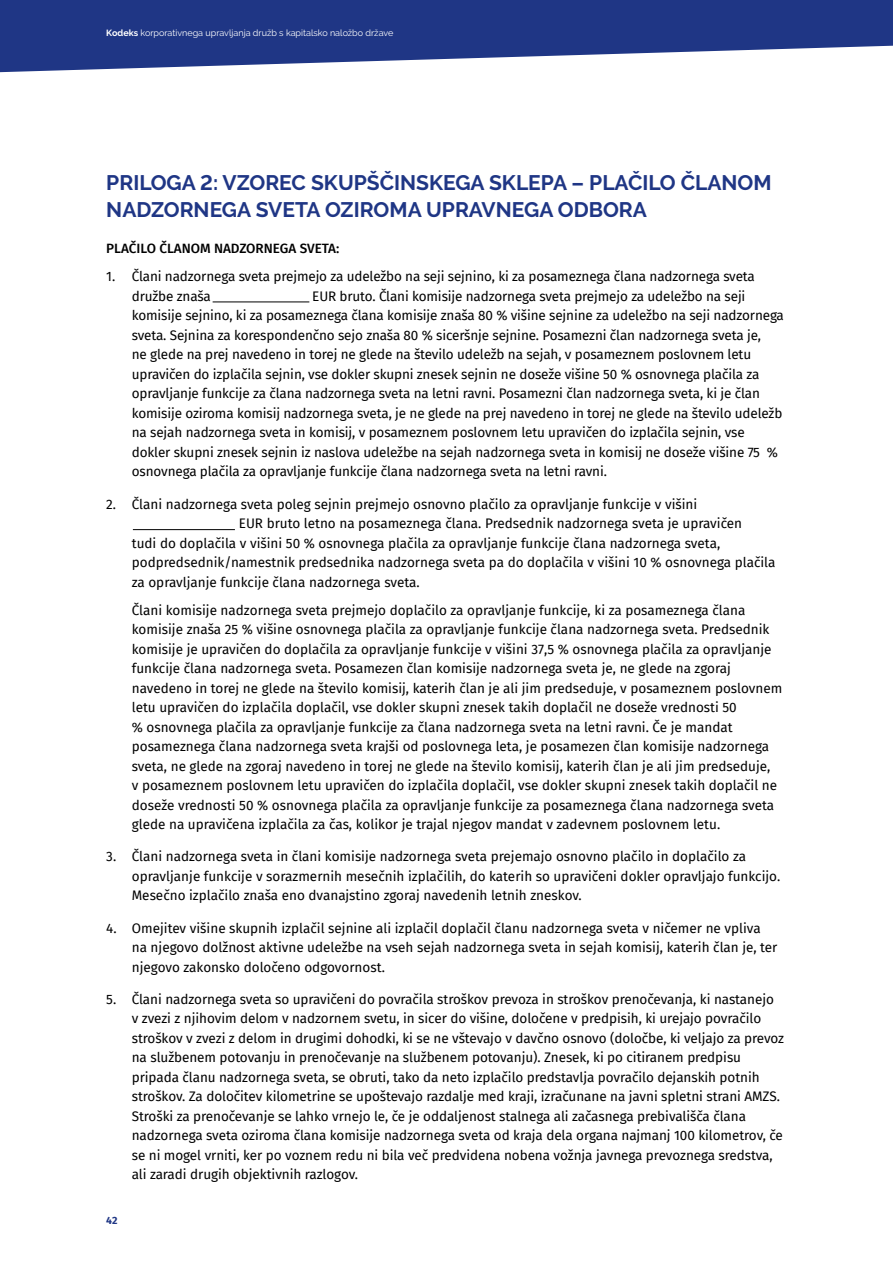
<style>
.page{position:relative;width:893px;height:1263px;background:#fff}
.page>*{position:absolute;margin:0;border:0;box-sizing:border-box;transform-origin:0 0}
.t1{font:700 21px/27px "Raleway";color:#1f3685}
.t2{font:13.5px/19.5px "Fira Sans";letter-spacing:-.005em;color:#000}
.t3{font:500 13.5px "Fira Sans";color:#000}
.t4{font:700 10.5px "Fira Sans";color:#1f3685}
.t5{font:9px "Raleway";color:#fff}
.s1{font-weight:700}
</style>
<div class="page">
<svg style="left:0;top:0;width:893px;height:72px;fill:#1f3685"></svg>
<hr style="left:213px;top:302px;width:96px;height:1px;background:#000">
<hr style="left:133px;top:529px;width:102px;height:1px;background:#000">
<p class="t5" style="left:106px;top:27px;width:289px"><span class="s1">Kodeks</span> korporativnega upravljanja družb s kapitalsko naložbo države</p>
<h1 class="t1" style="left:106px;top:169px;width:667px">PRILOGA 2: VZOREC SKUPŠČINSKEGA SKLEPA – PLAČILO ČLANOM<br>NADZORNEGA SVETA OZIROMA UPRAVNEGA ODBORA</h1>
<p class="t3" style="left:106px;top:238px;width:235px">PLAČILO ČLANOM NADZORNEGA SVETA:</p>
<p class="t2" style="left:132px;top:267px;width:625px;text-indent:-26px">1. Člani nadzornega sveta prejmejo za udeležbo na seji sejnino, ki za posameznega člana nadzornega sveta družbe znaša</p>
<p class="t2" style="left:132px;top:286px;width:654px;text-indent:180px">EUR bruto. Člani komisije nadzornega sveta prejmejo za udeležbo na seji komisije sejnino, ki za posameznega člana komisije znaša 80 % višine sejnine za udeležbo na seji nadzornega sveta. Sejnina za korespondenčno sejo znaša 80 % siceršnje sejnine. Posamezni član nadzornega sveta je,<br>ne glede na prej navedeno in torej ne glede na število udeležb na sejah, v posameznem poslovnem letu upravičen do izplačila sejnin, vse dokler skupni znesek sejnin ne doseže višine 50 % osnovnega plačila za opravljanje funkcije za člana nadzornega sveta na letni ravni. Posamezni član nadzornega sveta, ki je član komisije oziroma komisij nadzornega sveta, je ne glede na prej navedeno in torej ne glede na število udeležb na sejah nadzornega sveta in komisij, v posameznem poslovnem letu upravičen do izplačila sejnin, vse dokler skupni znesek sejnin iz naslova udeležbe na sejah nadzornega sveta in komisij ne doseže višine 75 % osnovnega plačila za opravljanje funkcije člana nadzornega sveta na letni ravni.</p>
<p class="t2" style="left:106px;top:494px;width:592px">2. Člani nadzornega sveta poleg sejnin prejmejo osnovno plačilo za opravljanje funkcije v višini</p>
<p class="t2" style="left:239px;top:513px;width:505px">EUR bruto letno na posameznega člana. Predsednik nadzornega sveta je upravičen</p>
<p class="t2" style="left:132px;top:533px;width:590px">tudi do doplačila v višini 50 % osnovnega plačila za opravljanje funkcije člana nadzornega sveta,</p>
<p class="t2" style="left:132px;top:552px;width:645px">podpredsednik/namestnik predsednika nadzornega sveta pa do doplačila v višini 10 % osnovnega plačila</p>
<p class="t2" style="left:132px;top:572px;width:289px">za opravljanje funkcije člana nadzornega sveta.</p>
<p class="t2" style="left:132px;top:600px;width:652px">Člani komisije nadzornega sveta prejmejo doplačilo za opravljanje funkcije, ki za posameznega člana komisije znaša 25 % višine osnovnega plačila za opravljanje funkcije člana nadzornega sveta. Predsednik komisije je upravičen do doplačila za opravljanje funkcije v višini 37,5 % osnovnega plačila za opravljanje funkcije člana nadzornega sveta. Posamezen član komisije nadzornega sveta je, ne glede na zgoraj navedeno in torej ne glede na število komisij, katerih član je ali jim predseduje, v posameznem poslovnem letu upravičen do izplačila doplačil, vse dokler skupni znesek takih doplačil ne doseže vrednosti 50<br>% osnovnega plačila za opravljanje funkcije za člana nadzornega sveta na letni ravni. Če je mandat posameznega člana nadzornega sveta krajši od poslovnega leta, je posamezen član komisije nadzornega sveta, ne glede na zgoraj navedeno in torej ne glede na število komisij, katerih član je ali jim predseduje,<br>v posameznem poslovnem letu upravičen do izplačila doplačil, vse dokler skupni znesek takih doplačil ne doseže vrednosti 50 % osnovnega plačila za opravljanje funkcije za posameznega člana nadzornega sveta glede na upravičena izplačila za čas, kolikor je trajal njegov mandat v zadevnem poslovnem letu.</p>
<p class="t2" style="left:132px;top:846px;width:650px;text-indent:-26px">3. Člani nadzornega sveta in člani komisije nadzornega sveta prejemajo osnovno plačilo in doplačilo za opravljanje funkcije v sorazmernih mesečnih izplačilih, do katerih so upravičeni dokler opravljajo funkcijo.<br>Mesečno izplačilo znaša eno dvanajstino zgoraj navedenih letnih zneskov.</p>
<p class="t2" style="left:132px;top:918px;width:647px;text-indent:-26px">4. Omejitev višine skupnih izplačil sejnine ali izplačil doplačil članu nadzornega sveta v ničemer ne vpliva na njegovo dolžnost aktivne udeležbe na vseh sejah nadzornega sveta in sejah komisij, katerih član je, ter njegovo zakonsko določeno odgovornost.</p>
<p class="t2" style="left:132px;top:989px;width:654px;text-indent:-26px">5. Člani nadzornega sveta so upravičeni do povračila stroškov prevoza in stroškov prenočevanja, ki nastanejo<br>v zvezi z njihovim delom v nadzornem svetu, in sicer do višine, določene v predpisih, ki urejajo povračilo stroškov v zvezi z delom in drugimi dohodki, ki se ne vštevajo v davčno osnovo (določbe, ki veljajo za prevoz na službenem potovanju in prenočevanje na službenem potovanju). Znesek, ki po citiranem predpisu pripada članu nadzornega sveta, se obruti, tako da neto izplačilo predstavlja povračilo dejanskih potnih stroškov. Za določitev kilometrine se upoštevajo razdalje med kraji, izračunane na javni spletni strani AMZS.<br>Stroški za prenočevanje se lahko vrnejo le, če je oddaljenost stalnega ali začasnega prebivališča člana nadzornega sveta oziroma člana komisije nadzornega sveta od kraja dela organa najmanj 100 kilometrov, če se ni mogel vrniti, ker po voznem redu ni bila več predvidena nobena vožnja javnega prevoznega sredstva, ali zaradi drugih objektivnih razlogov.</p>
<p class="t4" style="left:106px;top:1212px;width:13px">42</p>
</div>
